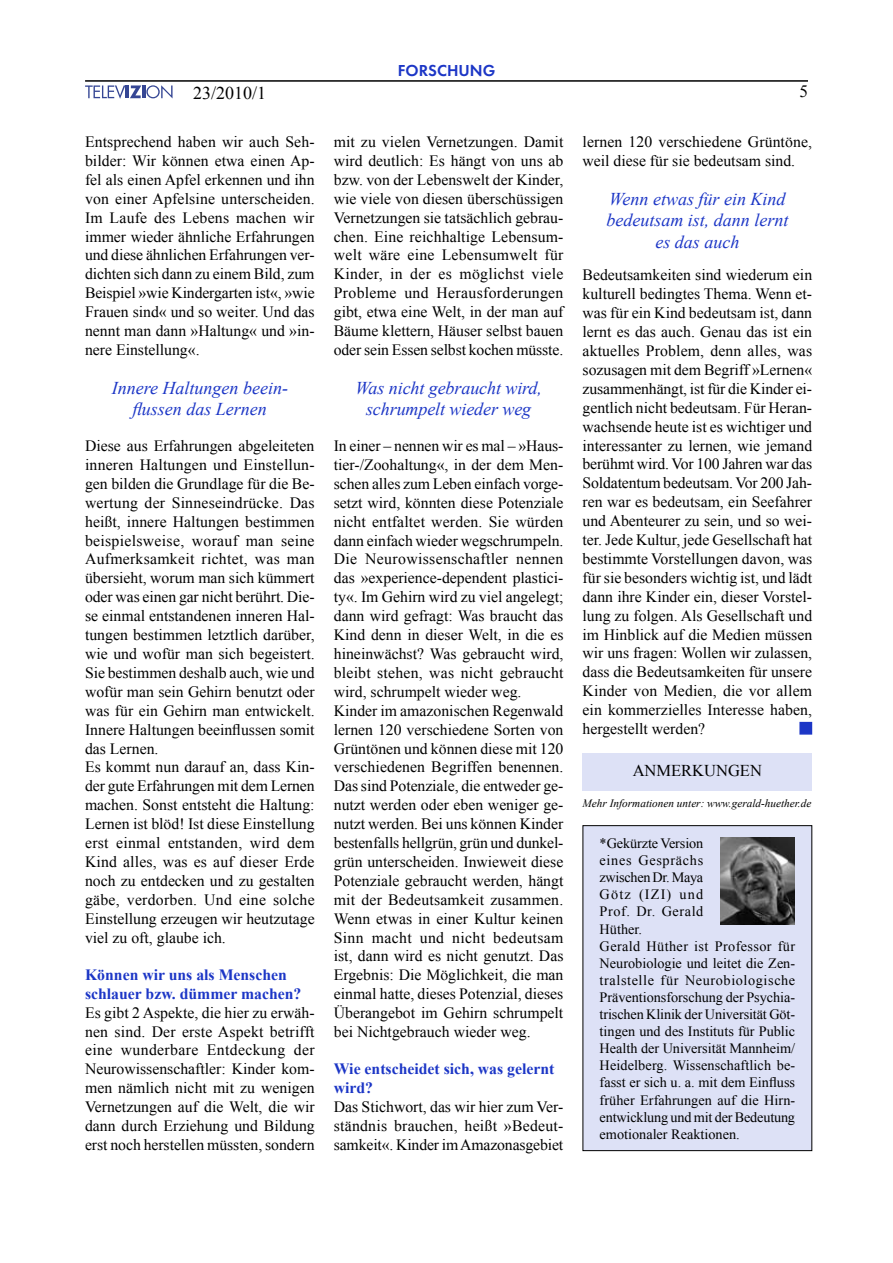
<style>
.page{position:relative;width:893px;height:1263px;background:#fff}
.page>*{position:absolute;margin:0;border:0;box-sizing:border-box;transform-origin:0 0}
.zitat{font:italic 18px/21.6px "Times New Roman";color:#1c36c6;text-align:center}
.seitenzahl_rechts{font:18px "Times New Roman";color:#000}
.seitenzahl_rechts-2{font:17.25px "Times New Roman";color:#000}
.uAutLit{font:16.5px "Times New Roman";color:#000}
.rubrik{font:16.5px "Futura Demi E";color:#1c36c6}
.fließtext{font:15.75px/18.9px "Times New Roman";color:#000;text-align:justify}
.züblauneu{font:700 15.75px/18.9px "Times New Roman";color:#1c36c6}
.autor{font:14.25px/17.1px "Times New Roman";color:#000;text-align:justify}
.literatur{font:italic 11.25px "Times New Roman";color:#000}
</style>
<div class="page">
<hr style="left:85px;top:80px;width:723px;height:2px;background:#000">
<svg style="left:85px;top:85px;width:88px;height:14px"></svg>
<div style="left:583px;top:826px;width:229px;height:324px;background:#dde1f6"></div>
<div style="left:582px;top:825px;width:230px;height:326px;border:1px solid #000"></div>
<img style="left:720px;top:837px;width:75px;height:87px">
<div style="left:583px;top:753px;width:229px;height:38px;background:#dde1f6"></div>
<div style="left:799px;top:722px;width:13px;height:13px;background:#1c36c6;border:2px solid #1c36c6"></div>
<p class="seitenzahl_rechts" style="left:193px;top:80px;width:75px">23/2010/1</p>
<p class="fließtext" style="left:85px;top:132px;width:231px">Entsprechend haben wir auch Seh&shy;bilder: Wir können etwa einen Ap&shy;fel als einen Apfel erkennen und ihn von einer Apfelsine unterscheiden.<br>Im Laufe des Lebens machen wir immer wieder ähnliche Erfahrungen und diese ähnlichen Erfahrungen ver&shy;dichten sich dann zu einem Bild, zum Beispiel »wie Kindergarten ist«, »wie Frauen sind« und so weiter. Und das nennt man dann »Haltung« und »in&shy;nere Einstellung«.</p>
<p class="zitat" style="left:112px;top:376px;width:178px">Innere Haltungen beein&shy;flussen das Lernen</p>
<p class="fließtext" style="left:85px;top:436px;width:231px">Diese aus Erfahrungen abgeleiteten inneren Haltungen und Einstellun&shy;gen bilden die Grundlage für die Be&shy;wertung der Sinneseindrücke. Das heißt, innere Haltungen bestimmen beispielsweise, worauf man seine Aufmerksamkeit richtet, was man übersieht, worum man sich kümmert oder was einen gar nicht berührt. Die&shy;se einmal entstandenen inneren Hal&shy;tungen bestimmen letztlich darüber, wie und wofür man sich begeistert.<br>Sie bestimmen deshalb auch, wie und wofür man sein Gehirn benutzt oder was für ein Gehirn man entwickelt.<br>Innere Haltungen beeinflussen somit das Lernen.</p>
<p class="fließtext" style="left:85px;top:757px;width:231px">Es kommt nun darauf an, dass Kin&shy;der gute Erfahrungen mit dem Lernen machen. Sonst entsteht die Haltung:<br>Lernen ist blöd! Ist diese Einstellung erst einmal entstanden, wird dem Kind alles, was es auf dieser Erde noch zu entdecken und zu gestalten gäbe, verdorben. Und eine solche Einstellung erzeugen wir heutzutage viel zu oft, glaube ich.</p>
<p class="züblauneu" style="left:85px;top:965px;width:218px">Können wir uns als Menschen schlauer bzw. dümmer machen?</p>
<p class="fließtext" style="left:85px;top:1003px;width:231px">Es gibt 2 Aspekte, die hier zu erwäh&shy;nen sind. Der erste Aspekt betrifft eine wunderbare Entdeckung der Neurowissenschaftler: Kinder kom&shy;men nämlich nicht mit zu wenigen Vernetzungen auf die Welt, die wir dann durch Erziehung und Bildung erst noch herstellen müssten, sondern</p>
<p class="rubrik" style="left:398px;top:60px;width:99px">FORSCHUNG</p>
<p class="fließtext" style="left:334px;top:132px;width:231px">mit zu vielen Vernetzungen. Damit wird deutlich: Es hängt von uns ab bzw. von der Lebenswelt der Kinder, wie viele von diesen überschüssigen Vernetzungen sie tatsächlich gebrau&shy;chen. Eine reichhaltige Lebensum&shy;welt wäre eine Lebensumwelt für Kinder, in der es möglichst viele Probleme und Herausforderungen gibt, etwa eine Welt, in der man auf Bäume klettern, Häuser selbst bauen oder sein Essen selbst kochen müsste.</p>
<p class="zitat" style="left:355px;top:376px;width:188px">Was nicht gebraucht wird, schrumpelt wieder weg</p>
<p class="fließtext" style="left:334px;top:436px;width:231px">In einer – nennen wir es mal – »Haus&shy;tier-/Zoohaltung«, in der dem Men&shy;schen alles zum Leben einfach vorge&shy;setzt wird, könnten diese Potenziale nicht entfaltet werden. Sie würden dann einfach wieder wegschrumpeln.</p>
<p class="fließtext" style="left:334px;top:549px;width:231px">Die Neurowissenschaftler nennen das »experience-dependent plastici&shy;ty«. Im Gehirn wird zu viel angelegt; dann wird gefragt: Was braucht das Kind denn in dieser Welt, in die es hineinwächst? Was gebraucht wird, bleibt stehen, was nicht gebraucht wird, schrumpelt wieder weg.</p>
<p class="fließtext" style="left:334px;top:701px;width:231px">Kinder im amazonischen Regenwald lernen 120 verschiedene Sorten von Grüntönen und können diese mit 120 verschiedenen Begriffen benennen.<br>Das sind Potenziale, die entweder ge&shy;nutzt werden oder eben weniger ge&shy;nutzt werden. Bei uns können Kinder bestenfalls hellgrün, grün und dunkel&shy;grün unterscheiden. Inwieweit diese Potenziale gebraucht werden, hängt mit der Bedeutsamkeit zusammen.<br>Wenn etwas in einer Kultur keinen Sinn macht und nicht bedeutsam ist, dann wird es nicht genutzt. Das Ergebnis: Die Möglichkeit, die man einmal hatte, dieses Potenzial, dieses Überangebot im Gehirn schrumpelt bei Nichtgebrauch wieder weg.</p>
<p class="züblauneu" style="left:334px;top:1059px;width:222px">Wie entscheidet sich, was gelernt wird?</p>
<p class="fließtext" style="left:334px;top:1097px;width:231px">Das Stichwort, das wir hier zum Ver&shy;ständnis brauchen, heißt »Bedeut&shy;samkeit«. Kinder im Amazonasgebiet</p>
<p class="seitenzahl_rechts-2" style="left:799px;top:79px;width:10px">5</p>
<p class="fließtext" style="left:583px;top:132px;width:231px">lernen 120 verschiedene Grüntöne, weil diese für sie bedeutsam sind.</p>
<p class="zitat" style="left:606px;top:187px;width:183px">Wenn etwas für ein Kind bedeutsam ist, dann lernt es das auch</p>
<p class="fließtext" style="left:583px;top:265px;width:231px">Bedeutsamkeiten sind wiederum ein kulturell bedingtes Thema. Wenn et&shy;was für ein Kind bedeutsam ist, dann lernt es das auch. Genau das ist ein aktuelles Problem, denn alles, was sozusagen mit dem Begriff »Lernen« zusammenhängt, ist für die Kinder ei&shy;gentlich nicht bedeutsam. Für Heran&shy;wachsende heute ist es wichtiger und interessanter zu lernen, wie jemand berühmt wird. Vor 100 Jahren war das Soldatentum bedeutsam. Vor 200 Jah&shy;ren war es bedeutsam, ein Seefahrer und Abenteurer zu sein, und so wei&shy;ter. Jede Kultur, jede Gesellschaft hat bestimmte Vorstellungen davon, was für sie besonders wichtig ist, und lädt dann ihre Kinder ein, dieser Vorstel&shy;lung zu folgen. Als Gesellschaft und im Hinblick auf die Medien müssen wir uns fragen: Wollen wir zulassen, dass die Bedeutsamkeiten für unsere Kinder von Medien, die vor allem ein kommerzielles Interesse haben, hergestellt werden?</p>
<p class="uAutLit" style="left:633px;top:759px;width:131px">ANMERKUNGEN</p>
<p class="literatur" style="left:583px;top:795px;width:230px">Mehr Informationen unter: www.gerald-huether.de</p>
<p class="autor" style="left:600px;top:834px;width:105px">*Gekürzte Version eines Gesprächs zwischen Dr. Maya Götz (IZI) und Prof. Dr. Gerald Hüther.</p>
<p class="autor" style="left:600px;top:937px;width:197px">Gerald Hüther ist Professor für Neurobiologie und leitet die Zen&shy;tralstelle für Neurobiologische Präventionsforschung der Psychia&shy;trischen Klinik der Universität Göt&shy;tingen und des Instituts für Public Health der Universität Mannheim/ Heidelberg. Wissenschaftlich be&shy;fasst er sich u. a. mit dem Einfluss früher Erfahrungen auf die Hirn&shy;entwicklung und mit der Bedeutung emotionaler Reaktionen.</p>
</div>
